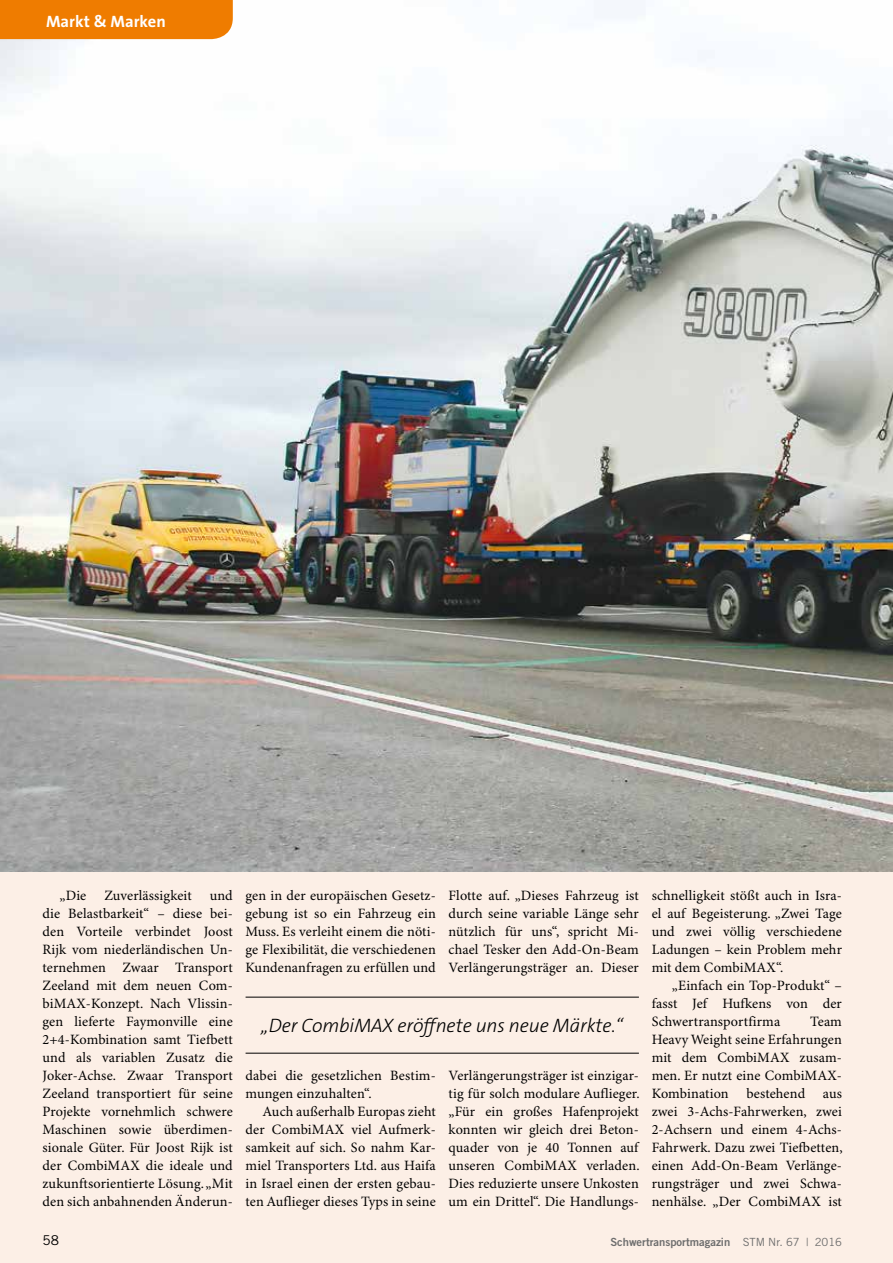
<style>
.page{position:relative;width:893px;height:1263px;background:#fcefe6}
.page>*{position:absolute;margin:0;border:0;box-sizing:border-box;transform-origin:0 0}
.t1{font:italic 300 19.5px "The Sans B3";letter-spacing:-.005em;color:#000}
.t2{font:700 16.5px "The Sans B7";color:#fff}
.t3{font:14.25px/18px "Minion Pro";letter-spacing:.01em;color:#000;text-align:justify}
.t4{font:13.5px "Trade Gothic";color:#000}
.t5{font:11.25px "Trade Gothic Bold Two";color:#6e6e6e}
.s1{font-family:"Trade Gothic"}
</style>
<div class="page">
<img style="left:0;top:0;width:893px;height:872px">
<div style="left:0;top:0;width:233px;height:39px;background:#ef7c00"></div>
<hr style="left:246px;top:997px;width:393px;height:1px;background:#000">
<hr style="left:246px;top:1053px;width:393px;height:1px;background:#000">
<p class="t2" style="left:46px;top:13px;width:121px">Markt &amp; Marken</p>
<p class="t3" style="left:449px;top:887px;width:192px">Flotte auf. „Dieses Fahrzeug ist durch seine variable Länge sehr nützlich für uns“, spricht Mi&shy;chael Tesker den Add-On-Beam Verlängerungsträger an. Dieser</p>
<p class="t3" style="left:43px;top:887px;width:192px;text-indent:167px">und die Belastbarkeit“ – diese bei&shy;den Vorteile verbindet Joost Rijk vom niederländischen Un&shy;ternehmen Zwaar Transport Zeeland mit dem neuen Com&shy;biMAX-Konzept. Nach Vlissin&shy;gen lieferte Faymonville eine 2+4-Kombination samt Tiefbett und als variablen Zusatz die Joker-Achse. Zwaar Transport Zeeland transportiert für seine Projekte vornehmlich schwere Maschinen sowie überdimen&shy;sionale Güter. Für Joost Rijk ist der CombiMAX die ideale und zukunftsorientierte Lösung. „Mit den sich anbahnenden Änderun-</p>
<p class="t3" style="left:246px;top:887px;width:192px">gen in der europäischen Gesetz&shy;gebung ist so ein Fahrzeug ein Muss. Es verleiht einem die nöti&shy;ge Flexibilität, die verschiedenen Kundenanfragen zu erfüllen und</p>
<p class="t3" style="left:60px;top:887px;width:28px">„Die</p>
<p class="t3" style="left:104px;top:887px;width:89px">Zuverlässigkeit</p>
<h1 class="t1" style="left:261px;top:1015px;width:363px">„Der CombiMAX eröffnete uns neue Märkte.“</h1>
<p class="t3" style="left:449px;top:1067px;width:193px">Verlängerungsträger ist einzigar&shy;tig für solch modulare Auflieger. „Für ein großes Hafenprojekt konnten wir gleich drei Beton&shy;quader von je 40 Tonnen auf unseren CombiMAX verladen.<br>Dies reduzierte unsere Unkosten um ein Drittel“. Die Handlungs-</p>
<p class="t3" style="left:246px;top:1067px;width:192px">dabei die gesetzlichen Bestim&shy;mungen einzuhalten“.</p>
<p class="t3" style="left:246px;top:1103px;width:192px;text-indent:17px">Auch außerhalb Europas zieht der CombiMAX viel Aufmerk&shy;samkeit auf sich. So nahm Kar&shy;miel Transporters Ltd. aus Haifa in Israel einen der ersten gebau&shy;ten Auflieger dieses Typs in seine</p>
<p class="t3" style="left:652px;top:887px;width:192px">schnelligkeit stößt auch in Isra&shy;el auf Begeisterung. „Zwei Tage und zwei völlig verschiedene Ladungen – kein Problem mehr mit dem CombiMAX“.</p>
<p class="t3" style="left:652px;top:977px;width:192px;text-indent:20px">„Einfach ein Top-Produkt“ – fasst Jef Hufkens von der Schwertransportfirma</p>
<p class="t3" style="left:652px;top:1013px;width:193px;text-indent:159px">Team Heavy Weight seine Erfahrungen mit dem CombiMAX zusam&shy;men. Er nutzt eine CombiMAX-Kombination bestehend aus zwei 3-Achs-Fahrwerken, zwei 2-Achsern und einem 4-Achs-Fahrwerk. Dazu zwei Tiefbetten, einen Add-On-Beam Verlänge&shy;rungsträger und zwei Schwa&shy;nenhälse. „Der CombiMAX ist</p>
<p class="t4" style="left:43px;top:1232px;width:18px">58</p>
<p class="t5" style="left:610px;top:1235px;width:233px">Schwertransportmagazin <span class="s1">STM Nr. 67 | 2016</span></p>
</div>
